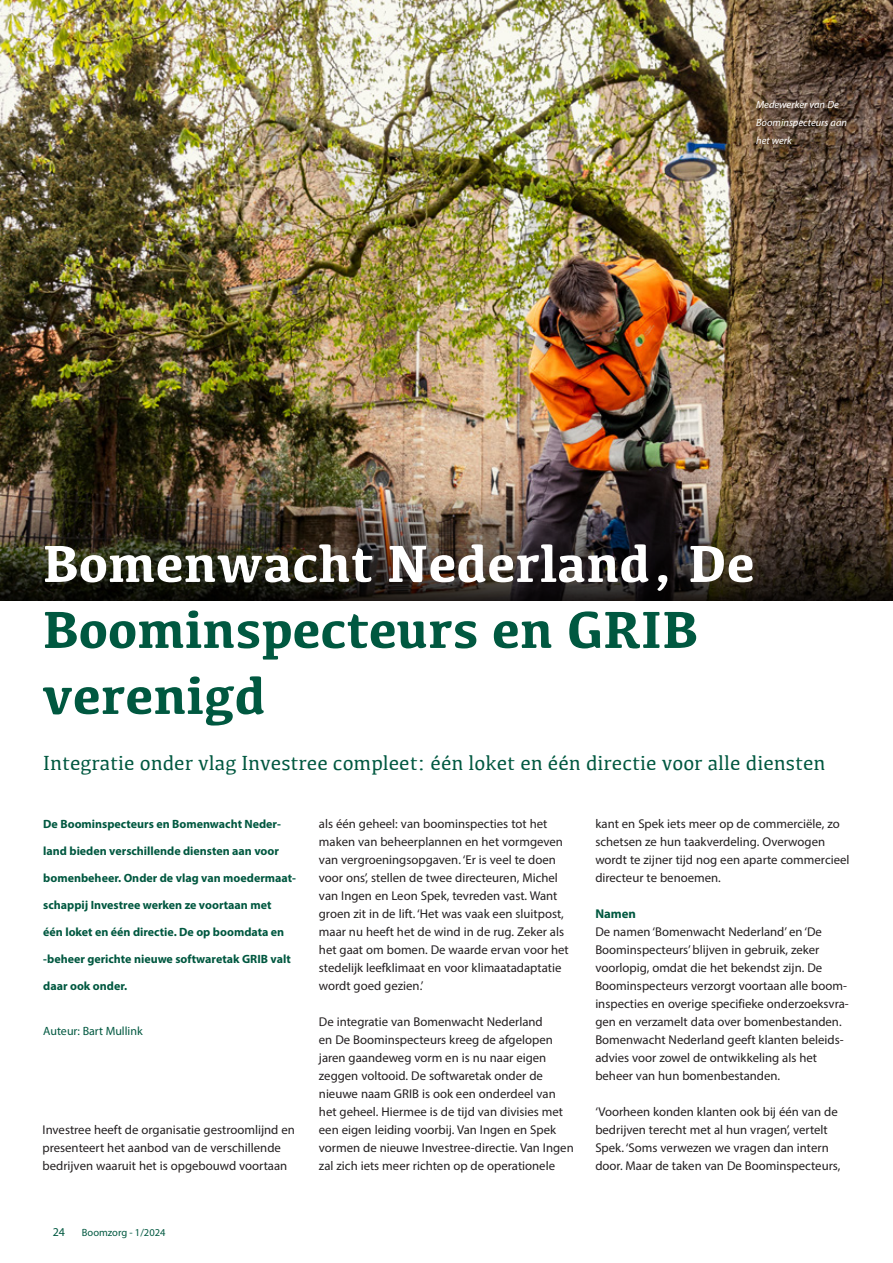
<style>
.page{position:relative;width:893px;height:1263px;background:#fff}
.page>*{position:absolute;margin:0;border:0;box-sizing:border-box;transform-origin:0 0}
.t1{font:700 54px/66px "Kefa";color:#005840}
.t2{font:700 54px "Kefa";color:#fff}
.t3{font:21px "Kefa";color:#005840}
.t4{font:12.75px/18px "Myriad Pro";color:#231f20}
.t5{font:700 12.75px "Myriad Pro";color:#005840}
.t6{font:700 12px "Myriad Pro";color:#005840}
.t7{font:12px "Myriad Pro";color:#005840}
.t8{font:italic 10.5px/18px "Myriad Pro";color:#fff}
.t9{font:10.5px "Myriad Pro";color:#005840}
</style>
<div class="page">
<img style="left:0;top:0;width:893px;height:491px">
<img style="left:0;top:491px;width:893px;height:109px">
<p class="t8" style="left:756px;top:95px;width:93px">Medewerker van De<br>Boominspecteurs aan het werk</p>
<h1 class="t2" style="left:43px;top:528px;width:714px">Bomenwacht Nederland, De</h1>
<h1 class="t1" style="left:43px;top:594px;width:657px">Boominspecteurs en GRIB verenigd</h1>
<h2 class="t3" style="left:43px;top:749px;width:784px">Integratie onder vlag Investree compleet: één loket en één directie voor alle diensten</h2>
<p class="t6" style="left:43px;top:816px;width:239px">De Boominspecteurs en Bomenwacht Neder-</p>
<p class="t6" style="left:43px;top:843px;width:237px">land bieden verschillende diensten aan voor</p>
<p class="t6" style="left:43px;top:870px;width:254px">bomenbeheer. Onder de vlag van moedermaat-</p>
<p class="t6" style="left:43px;top:897px;width:230px">schappij Investree werken ze voortaan met</p>
<p class="t6" style="left:43px;top:924px;width:242px">één loket en één directie. De op boomdata en</p>
<p class="t6" style="left:43px;top:951px;width:249px">-beheer gerichte nieuwe softwaretak GRIB valt</p>
<p class="t6" style="left:43px;top:978px;width:85px">daar ook onder.</p>
<p class="t7" style="left:43px;top:1024px;width:101px">Auteur: Bart Mullink</p>
<p class="t4" style="left:43px;top:1121px;width:254px">Investree heeft de organisatie gestroomlijnd en presenteert het aanbod van de verschillende bedrijven waaruit het is opgebouwd voortaan</p>
<p class="t7" style="left:53px;top:1224px;width:14px">24</p>
<p class="t9" style="left:82px;top:1226px;width:85px">Boomzorg - 1/2024</p>
<p class="t4" style="left:319px;top:815px;width:251px">als één geheel: van boominspecties tot het maken van beheerplannen en het vormgeven van vergroeningsopgaven. ‘Er is veel te doen voor ons’, stellen de twee directeuren, Michel van Ingen en Leon Spek, tevreden vast. Want groen zit in de lift. ‘Het was vaak een sluitpost, maar nu heeft het de wind in de rug. Zeker als het gaat om bomen. De waarde ervan voor het stedelijk leefklimaat en voor klimaatadaptatie wordt goed gezien.’</p>
<p class="t4" style="left:319px;top:1013px;width:256px">De integratie van Bomenwacht Nederland<br>en De Boominspecteurs kreeg de afgelopen jaren gaandeweg vorm en is nu naar eigen zeggen voltooid. De softwaretak onder de nieuwe naam GRIB is ook een onderdeel van het geheel. Hiermee is de tijd van divisies met een eigen leiding voorbij. Van Ingen en Spek vormen de nieuwe Investree-directie. Van Ingen zal zich iets meer richten op de operationele</p>
<p class="t4" style="left:595px;top:815px;width:256px">kant en Spek iets meer op de commerciële, zo schetsen ze hun taakverdeling. Overwogen wordt te zijner tijd nog een aparte commercieel directeur te benoemen.</p>
<p class="t5" style="left:595px;top:905px;width:42px">Namen</p>
<p class="t4" style="left:595px;top:923px;width:255px">De namen ‘Bomenwacht Nederland’ en ‘De Boominspecteurs’ blijven in gebruik, zeker voorlopig, omdat die het bekendst zijn. De Boominspecteurs verzorgt voortaan alle boom&shy;inspecties en overige specifieke onderzoeksvra&shy;gen en verzamelt data over bomenbestanden.<br>Bomenwacht Nederland geeft klanten beleids&shy;advies voor zowel de ontwikkeling als het beheer van hun bomenbestanden.</p>
<p class="t4" style="left:595px;top:1103px;width:247px">‘Voorheen konden klanten ook bij één van de bedrijven terecht met al hun vragen’, vertelt Spek. ‘Soms verwezen we vragen dan intern door. Maar de taken van De Boominspecteurs,</p>
</div>
